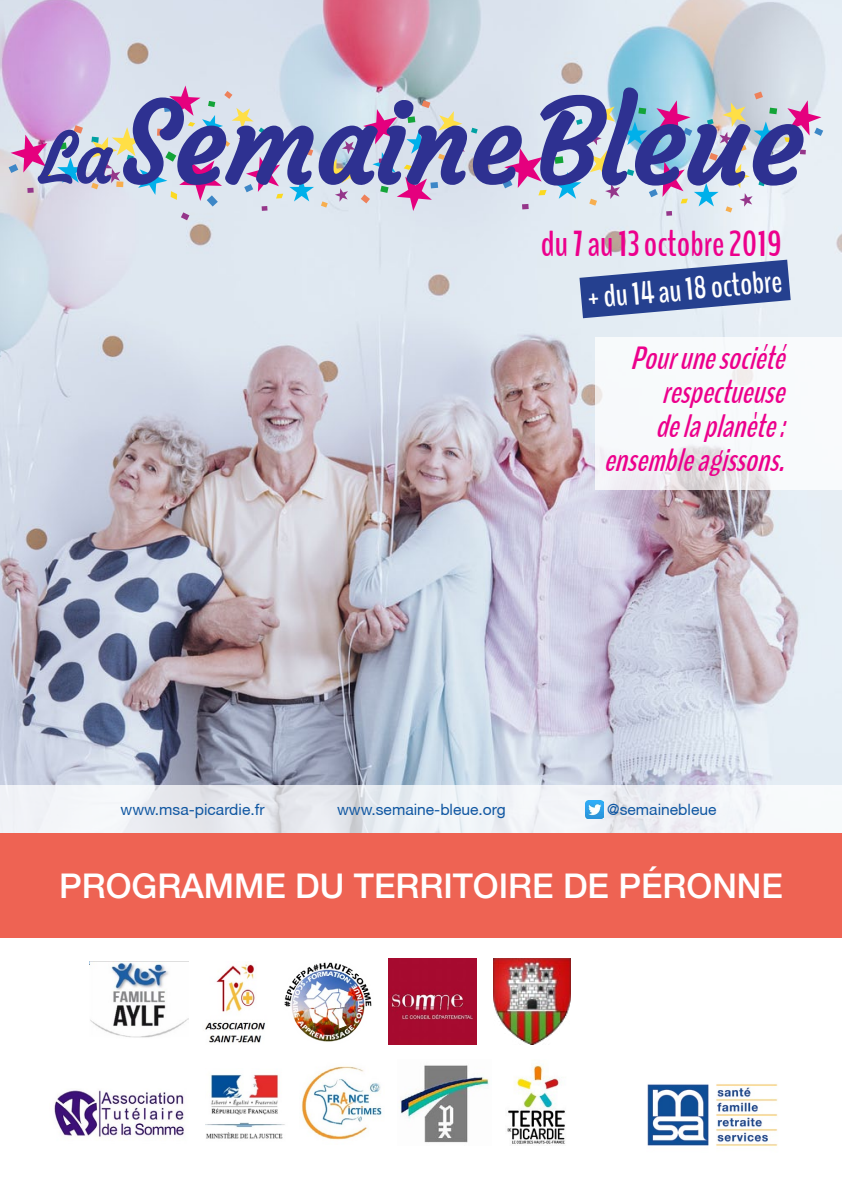
<style>
.page{position:relative;width:842px;height:1191px;background:#fff}
.page>*{position:absolute;margin:0;border:0;box-sizing:border-box;transform-origin:0 0}
.t1{font:110.4px "Courgette";color:#2e3191}
.t2{font:700 36px "Bench Nine";color:#ec008c}
.Style_de_paragraphe{font:500 34px "Helvetica Neue LT";color:#fff}
.t3{font:italic 700 32px/34px "Bench Nine";color:#ec008c;text-align:right}
.t4{font:700 32px "Bench Nine";color:#fff}
.t5{font:15.6px "Helvetica Neue CE";color:#1057a2}
.s1{font-size:68.6px}
</style>
<div class="page">
<img style="left:0;top:0;width:842px;height:785px">
<svg style="left:595px;top:337px;width:247px;height:153px"></svg>
<svg style="left:9px;top:85px;width:814px;height:135px"></svg>
<svg style="left:0;top:785px;width:768px;height:48px;fill:#eff1f6"></svg>
<img style="left:586px;top:800px;width:18px;height:18px">
<div style="left:0;top:833px;width:842px;height:104px;background:#ee6353"></div>
<img style="left:647px;top:1084px;width:131px;height:62px">
<svg style="left:579px;top:260px;width:212px;height:58px"></svg>
<img style="left:493px;top:958px;width:78px;height:86px">
<img style="left:284px;top:962px;width:88px;height:80px">
<img style="left:205px;top:964px;width:61px;height:79px">
<img style="left:54px;top:1090px;width:131px;height:47px">
<img style="left:90px;top:961px;width:99px;height:77px">
<img style="left:205px;top:1074px;width:80px;height:65px">
<img style="left:301px;top:1066px;width:81px;height:74px">
<img style="left:507px;top:1065px;width:58px;height:79px">
<img style="left:389px;top:958px;width:87px;height:86px">
<img style="left:399px;top:1065px;width:90px;height:78px">
<p class="t1" style="left:40px;top:75px;width:484px"><span class="s1">La</span> Semaine</p>
<p class="t2" style="left:541px;top:221px;width:243px">du 7 au 13 octobre 2019</p>
<p class="t4" style="left:585px;top:277px;width:197px;rotate:-5deg">+ du 14 au 18 octobre</p>
<p class="t3" style="left:630px;top:342px;width:167px">Pourunesociété respectueuse</p>
<p class="t3" style="left:655px;top:410px;width:142px">delaplanète:</p>
<p class="t3" style="left:603px;top:444px;width:194px">ensembleagissons.</p>
<p class="t5" style="left:120px;top:800px;width:146px">www.msa-picardie.fr</p>
<p class="t5" style="left:337px;top:800px;width:170px">www.semaine-bleue.org</p>
<p class="t5" style="left:607px;top:800px;width:111px">@semainebleue</p>
<p class="Style_de_paragraphe" style="left:59px;top:865px;width:725px">PROGRAMME DU TERRITOIRE DE PÉRONNE</p>
</div>
